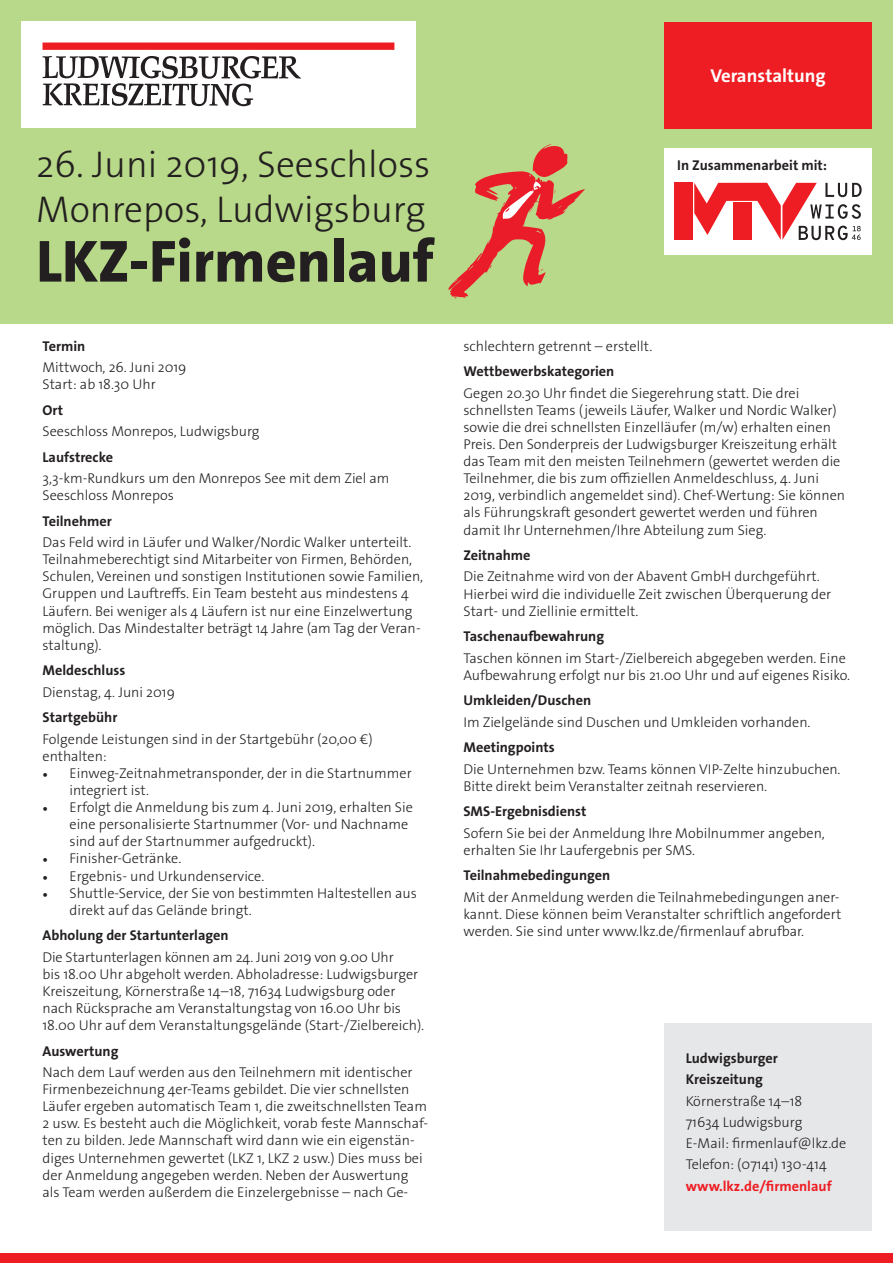
<style>
.page{position:relative;width:893px;height:1263px;background:#fff}
.page>*{position:absolute;margin:0;border:0;box-sizing:border-box;transform-origin:0 0}
.t1{font:800 60px "The Sans Os F";color:#231f20}
.t2{font:300 37.5px/45px "The Sans Os F";color:#231f20}
.t3{font:700 18.75px "The Sans Os F";color:#fff}
.t4{font:300 14.25px/17.1px "The Sans Os F";color:#231f20}
.t5{font:700 14.25px/21.3px "The Sans Os F";color:#231f20}
.t6{font:700 14.25px "The Sans Os F";color:#ee1d23}
.s1{font-family:"Minion Pro";font-weight:400}
</style>
<div class="page">
<div style="left:0;top:1253px;width:893px;height:10px;background:#ee1d23"></div>
<div style="left:664px;top:1024px;width:208px;height:207px;background:#e6e7e9"></div>
<div style="left:0;top:0;width:893px;height:323px;background:#b8d989"></div>
<div style="left:664px;top:22px;width:208px;height:106px;background:#ee1d23"></div>
<svg style="left:449px;top:144px;width:136px;height:155px"></svg>
<div style="left:21px;top:21px;width:395px;height:107px;background:#fff"></div>
<div style="left:43px;top:43px;width:351px;height:7px;background:#ee1d23"></div>
<svg style="left:43px;top:56px;width:258px;height:50px"></svg>
<div style="left:664px;top:149px;width:208px;height:106px;background:#fff"></div>
<div style="left:674px;top:183px;width:19px;height:57px;background:#ee1d23"></div>
<svg style="left:694px;top:183px;width:168px;height:57px"></svg>
<h2 class="t2" style="left:36px;top:142px;width:396px">26. Juni 2019, Seeschloss<br>Monrepos, Ludwigsburg</h2>
<h1 class="t1" style="left:36px;top:223px;width:399px">LKZ-Firmenlauf</h1>
<p class="t5" style="left:43px;top:335px;width:44px">Termin</p>
<p class="t4" style="left:43px;top:359px;width:146px">Mittwoch, 26. Juni 2019<br>Start: ab 18.30 Uhr</p>
<p class="t5" style="left:43px;top:399px;width:22px">Ort</p>
<p class="t4" style="left:43px;top:423px;width:218px">Seeschloss Monrepos, Ludwigsburg</p>
<p class="t5" style="left:43px;top:446px;width:72px">Laufstrecke</p>
<p class="t4" style="left:43px;top:470px;width:349px">3,3-km-Rundkurs um den Monrepos See mit dem Ziel am<br>Seeschloss Monrepos</p>
<p class="t5" style="left:43px;top:510px;width:71px">Teilnehmer</p>
<p class="t4" style="left:43px;top:534px;width:382px">Das Feld wird in Läufer und Walker/Nordic Walker unterteilt.<br>Teilnahmeberechtigt sind Mitarbeiter von Firmen, Behörden, Schulen, Vereinen und sonstigen Institutionen sowie Familien, Gruppen und Lauftreffs. Ein Team besteht aus mindestens 4<br>Läufern. Bei weniger als 4 Läufern ist nur eine Einzelwertung möglich. Das Mindestalter beträgt 14 Jahre (am Tag der Veran&shy;staltung).</p>
<p class="t5" style="left:43px;top:660px;width:84px">Meldeschluss</p>
<p class="t4" style="left:43px;top:683px;width:134px">Dienstag, 4. Juni 2019</p>
<p class="t5" style="left:43px;top:707px;width:76px">Startgebühr</p>
<p class="t4" style="left:43px;top:730px;width:332px">Folgende Leistungen sind in der Startgebühr (20,00 €) enthalten:</p>
<p class="t4" style="left:70px;top:765px;width:344px;text-indent:-27px"><span class="s1">•</span> Einweg-Zeitnahmetransponder, der in die Startnummer integriert ist.</p>
<p class="t4" style="left:70px;top:799px;width:345px;text-indent:-27px"><span class="s1">•</span> Erfolgt die Anmeldung bis zum 4. Juni 2019, erhalten Sie eine personalisierte Startnummer (Vor- und Nachname sind auf der Startnummer aufgedruckt).</p>
<p class="t4" style="left:43px;top:850px;width:141px"><span class="s1">•</span> Finisher-Getränke.</p>
<p class="t4" style="left:43px;top:867px;width:223px"><span class="s1">•</span> Ergebnis- und Urkundenservice.</p>
<p class="t4" style="left:70px;top:884px;width:349px;text-indent:-27px"><span class="s1">•</span> Shuttle-Service, der Sie von bestimmten Haltestellen aus direkt auf das Gelände bringt.</p>
<p class="t5" style="left:43px;top:925px;width:188px">Abholung der Startunterlagen</p>
<p class="t4" style="left:43px;top:948px;width:383px">Die Startunterlagen können am 24. Juni 2019 von 9.00 Uhr<br>bis 18.00 Uhr abgeholt werden. Abholadresse: Ludwigsburger Kreiszeitung, Körnerstraße 14–18, 71634 Ludwigsburg oder nach Rücksprache am Veranstaltungstag von 16.00 Uhr bis 18.00 Uhr auf dem Veranstaltungsgelände (Start-/Zielbereich).</p>
<p class="t5" style="left:43px;top:1040px;width:77px">Auswertung</p>
<p class="t4" style="left:43px;top:1064px;width:387px">Nach dem Lauf werden aus den Teilnehmern mit identischer Firmenbezeichnung 4er-Teams gebildet. Die vier schnellsten Läufer ergeben automatisch Team 1, die zweitschnellsten Team 2 usw. Es besteht auch die Möglichkeit, vorab feste Mannschaf&shy;ten zu bilden. Jede Mannschaft wird dann wie ein eigenstän&shy;diges Unternehmen gewertet (LKZ 1, LKZ 2 usw.) Dies muss bei der Anmeldung angegeben werden. Neben der Auswertung als Team werden außerdem die Einzelergebnisse – nach Ge-</p>
<h3 class="t3" style="left:710px;top:64px;width:117px">Veranstaltung</h3>
<p class="t5" style="left:677px;top:155px;width:152px">In Zusammenarbeit mit:</p>
<p class="t4" style="left:463px;top:337px;width:190px">schlechtern getrennt – erstellt.</p>
<p class="t5" style="left:463px;top:361px;width:152px">Wettbewerbskategorien</p>
<p class="t4" style="left:463px;top:384px;width:383px">Gegen 20.30 Uhr findet die Siegerehrung statt. Die drei schnellsten Teams (jeweils Läufer, Walker und Nordic Walker) sowie die drei schnellsten Einzelläufer (m/w) erhalten einen Preis. Den Sonderpreis der Ludwigsburger Kreiszeitung erhält das Team mit den meisten Teilnehmern (gewertet werden die Teilnehmer, die bis zum offiziellen Anmeldeschluss, 4. Juni 2019, verbindlich angemeldet sind). Chef-Wertung: Sie können als Führungskraft gesondert gewertet werden und führen damit Ihr Unternehmen/Ihre Abteilung zum Sieg.</p>
<p class="t5" style="left:463px;top:545px;width:69px">Zeitnahme</p>
<p class="t4" style="left:463px;top:568px;width:369px">Die Zeitnahme wird von der Abavent GmbH durchgeführt.<br>Hierbei wird die individuelle Zeit zwischen Überquerung der<br>Start- und Ziellinie ermittelt.</p>
<p class="t5" style="left:463px;top:626px;width:142px">Taschenaufbewahrung</p>
<p class="t4" style="left:463px;top:649px;width:388px">Taschen können im Start-/Zielbereich abgegeben werden. Eine<br>Aufbewahrung erfolgt nur bis 21.00 Uhr und auf eigenes Risiko.</p>
<p class="t5" style="left:463px;top:690px;width:129px">Umkleiden/Duschen</p>
<p class="t4" style="left:463px;top:713px;width:348px">Im Zielgelände sind Duschen und Umkleiden vorhanden.</p>
<p class="t5" style="left:463px;top:737px;width:93px">Meetingpoints</p>
<p class="t4" style="left:463px;top:760px;width:378px">Die Unternehmen bzw. Teams können VIP-Zelte hinzubuchen.<br>Bitte direkt beim Veranstalter zeitnah reservieren.</p>
<p class="t5" style="left:463px;top:801px;width:124px">SMS-Ergebnisdienst</p>
<p class="t4" style="left:463px;top:824px;width:363px">Sofern Sie bei der Anmeldung Ihre Mobilnummer angeben, erhalten Sie Ihr Laufergebnis per SMS.</p>
<p class="t5" style="left:463px;top:865px;width:148px">Teilnahmebedingungen</p>
<p class="t4" style="left:463px;top:888px;width:379px">Mit der Anmeldung werden die Teilnahmebedingungen aner&shy;kannt. Diese können beim Veranstalter schriftlich angefordert werden. Sie sind unter www.lkz.de/firmenlauf abrufbar.</p>
<p class="t5" style="left:686px;top:1048px;width:94px">Ludwigsburger<br>Kreiszeitung</p>
<p class="t4" style="left:686px;top:1090px;width:162px;line-height:21.3px">Körnerstraße 14–18<br>71634 Ludwigsburg<br>E-Mail: firmenlauf@lkz.de<br>Telefon: (07141) 130-414</p>
<p class="t6" style="left:686px;top:1177px;width:148px">www.lkz.de/firmenlauf</p>
</div>
